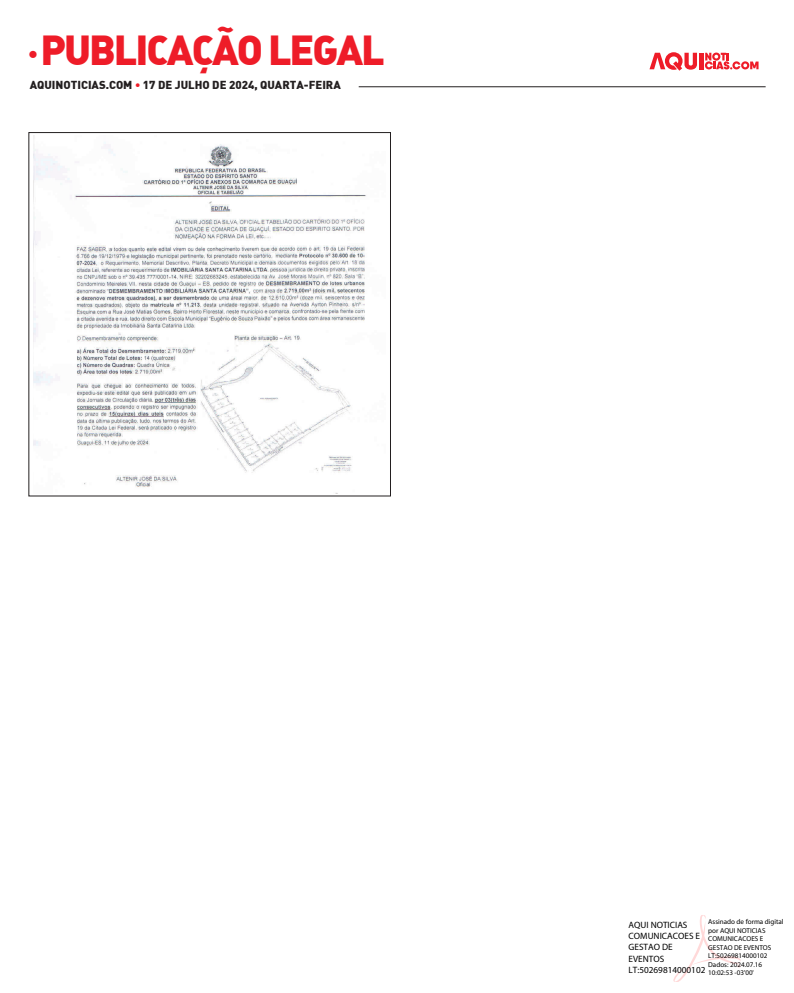
<style>
.page{position:relative;width:794px;height:993px;background:#fff}
.page>*{position:absolute;margin:0;border:0;box-sizing:border-box;transform-origin:0 0}
.t1{font:900 41px "DIN Alternate";letter-spacing:-.05em;color:#ee1c28}
.t2{font:900 11.4px "DIN";color:#231f20}
.t3{font:9.2px/11px "Myriad Pro";color:#000}
.t4{font:7.1px/8.5px "Myriad Pro";color:#000}
.s1{font-family:"DIN2014";font-weight:700;font-size:31px}
.s2{color:#ee1c28}
</style>
<div class="page">
<hr style="left:699px;top:53px;width:4px;height:16px;background:#ee1c28">
<svg style="left:649px;top:52px;width:48px;height:19px"></svg>
<svg style="left:705px;top:53px;width:53px;height:16px"></svg>
<hr style="left:359px;top:86px;width:406px;height:1px;background:#231f20">
<div style="left:28px;top:132px;width:363px;height:364px;border:1px solid #231f20"></div>
<img style="left:33px;top:135px;width:333px;height:352px">
<svg style="left:673px;top:915px;width:67px;height:66px"></svg>
<h1 class="t1" style="left:28px;top:34px;width:358px"><span class="s1">•</span>PUBLICAÇÃO LEGAL</h1>
<h2 class="t2" style="left:30px;top:80px;width:312px">AQUINOTICIAS.COM <span class="s2">•</span> 17 DE JULHO DE 2024, QUARTA-FEIRA</h2>
<p class="t3" style="left:628px;top:920px;width:78px">AQUI NOTICIAS<br>COMUNICACOES E<br>GESTAO DE<br>EVENTOS<br>LT:50269814000102</p>
<p class="t4" style="left:708px;top:917px;width:77px">Assinado de forma digital por AQUI NOTICIAS<br>COMUNICACOES E<br>GESTAO DE EVENTOS<br>LT:50269814000102<br>Dados: 2024.07.16<br>10:02:53 -03'00'</p>
</div>
